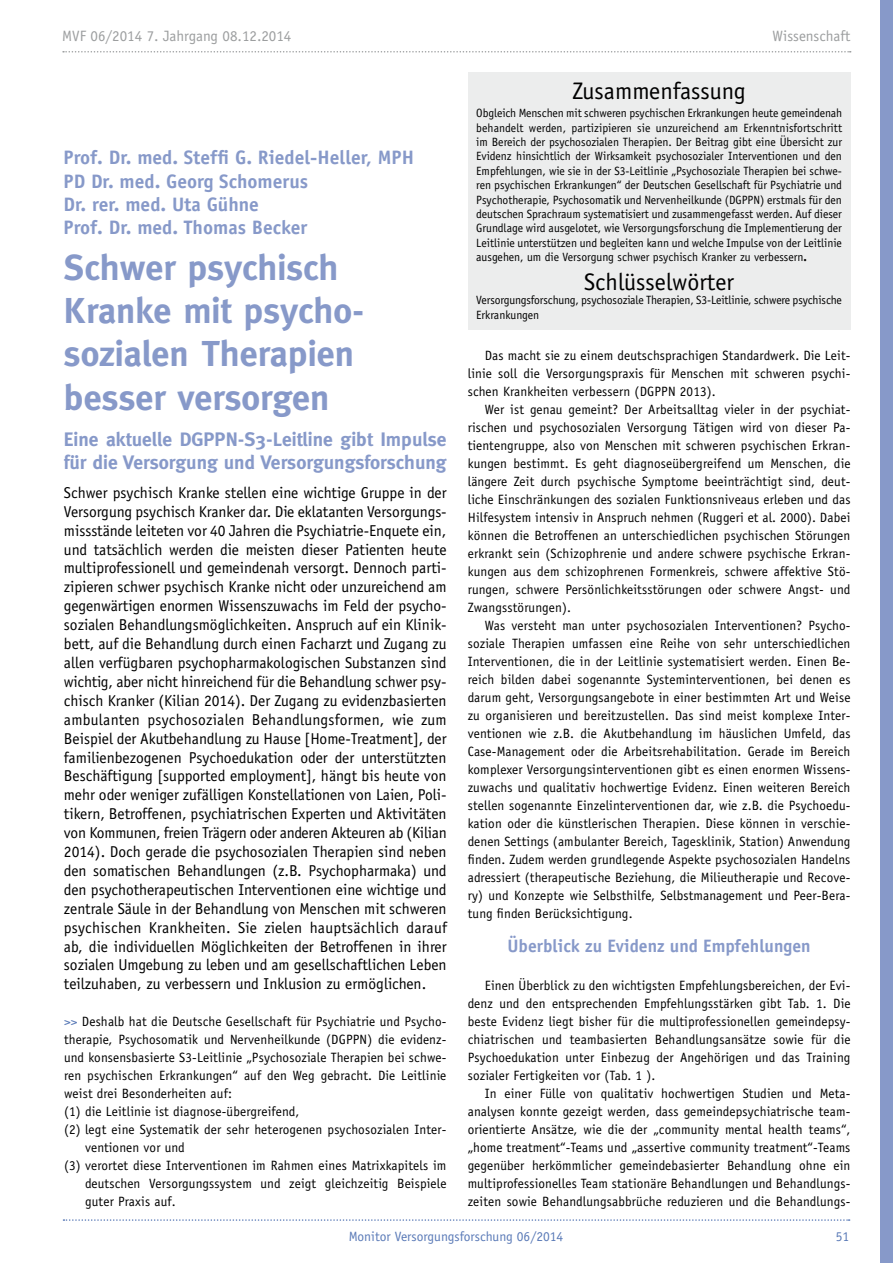
<style>
.page{position:relative;width:893px;height:1263px;background:#fff}
.page>*{position:absolute;margin:0;border:0;box-sizing:border-box;transform-origin:0 0}
.t1{font:700 36px/43.2px "Meta";color:#8799c9}
.t2{font:24px "Officina Sans";color:#000}
.t3{font:700 19.5px/23.4px "Officina Sans";color:#8799c9}
.t4{font:700 19.5px/23.4px "Meta";color:#8799c9}
.t5{font:700 18px "Officina Sans";color:#8799c9}
.t6{font:15.75px/18.9px "Officina Sans";color:#000;text-align:justify}
.t7{font:15px "Officina Sans";color:#9c9e9f}
.t8{font:13.5px/18px "Officina Sans";letter-spacing:.01em;color:#000;text-align:justify}
.t9{font:13.5px "Officina Sans";color:#5a7ab7}
.t10{font:12px/14.4px "Officina Sans";letter-spacing:-.01em;color:#000;text-align:justify}
.s1{color:#5a7ab7}
.s2{font-weight:700}
</style>
<div class="page">
<svg style="left:63px;top:51px;width:788px;height:2px"></svg>
<svg style="left:63px;top:1219px;width:787px;height:2px"></svg>
<div style="left:880px;top:0;width:13px;height:1263px;background:#8799c9"></div>
<div style="left:468px;top:72px;width:382px;height:257px;background:#eceded"></div>
<p class="t7" style="left:62px;top:27px;width:231px">MVF 06/2014 7. Jahrgang 08.12.2014</p>
<p class="t7" style="left:773px;top:27px;width:79px">Wissenschaft</p>
<h3 class="t3" style="left:64px;top:146px;width:352px">Prof. Dr. med. Steffi G. Riedel-Heller, MPH<br>PD Dr. med. Georg Schomerus<br>Dr. rer. med. Uta Gühne<br>Prof. Dr. med. Thomas Becker</h3>
<h1 class="t1" style="left:64px;top:246px;width:302px">Schwer psychisch<br>Kranke mit psycho&shy;sozialen Therapien besser versorgen</h1>
<h3 class="t4" style="left:64px;top:427px;width:384px">Eine aktuelle DGPPN-S3-Leitline gibt Impulse für die Versorgung und Versorgungsforschung</h3>
<p class="t6" style="left:64px;top:483px;width:384px">Schwer psychisch Kranke stellen eine wichtige Gruppe in der Versorgung psychisch Kranker dar. Die eklatanten Versorgungs&shy;missstände leiteten vor 40 Jahren die Psychiatrie-Enquete ein, und tatsächlich werden die meisten dieser Patienten heute multiprofessionell und gemeindenah versorgt. Dennoch parti&shy;zipieren schwer psychisch Kranke nicht oder unzureichend am gegenwärtigen enormen Wissenszuwachs im Feld der psycho&shy;sozialen Behandlungsmöglichkeiten. Anspruch auf ein Klinik&shy;bett, auf die Behandlung durch einen Facharzt und Zugang zu allen verfügbaren psychopharmakologischen Substanzen sind wichtig, aber nicht hinreichend für die Behandlung schwer psy&shy;chisch Kranker (Kilian 2014). Der Zugang zu evidenzbasierten ambulanten psychosozialen Behandlungsformen, wie zum Beispiel der Akutbehandlung zu Hause [Home-Treatment], der familienbezogenen Psychoedukation oder der unterstützten Beschäftigung [supported employment], hängt bis heute von mehr oder weniger zufälligen Konstellationen von Laien, Poli&shy;tikern, Betroffenen, psychiatrischen Experten und Aktivitäten von Kommunen, freien Trägern oder anderen Akteuren ab (Kilian 2014). Doch gerade die psychosozialen Therapien sind neben den somatischen Behandlungen (z.B. Psychopharmaka) und den psychotherapeutischen Interventionen eine wichtige und zentrale Säule in der Behandlung von Menschen mit schweren psychischen Krankheiten. Sie zielen hauptsächlich darauf ab, die individuellen Möglichkeiten der Betroffenen in ihrer sozialen Umgebung zu leben und am gesellschaftlichen Leben teilzuhaben, zu verbessern und Inklusion zu ermöglichen.</p>
<p class="t8" style="left:64px;top:1012px;width:384px"><span class="s1">&gt;&gt;</span> Deshalb hat die Deutsche Gesellschaft für Psychiatrie und Psycho-</p>
<p class="t8" style="left:64px;top:1030px;width:384px">therapie, Psychosomatik und Nervenheilkunde (DGPPN) die evidenz-</p>
<p class="t8" style="left:64px;top:1048px;width:384px">und konsensbasierte S3-Leitlinie „Psychosoziale Therapien bei schwe-</p>
<p class="t8" style="left:64px;top:1066px;width:384px">ren psychischen Erkrankungen“ auf den Weg gebracht. Die Leitlinie</p>
<p class="t8" style="left:64px;top:1084px;width:169px">weist drei Besonderheiten auf:</p>
<p class="t8" style="left:64px;top:1102px;width:237px">(1) die Leitlinie ist diagnose-übergreifend,</p>
<p class="t8" style="left:64px;top:1120px;width:384px">(2) legt eine Systematik der sehr heterogenen psychosozialen Inter-</p>
<p class="t8" style="left:85px;top:1138px;width:101px">ventionen vor und</p>
<p class="t8" style="left:64px;top:1156px;width:384px">(3) verortet diese Interventionen im Rahmen eines Matrixkapitels im</p>
<p class="t8" style="left:85px;top:1174px;width:363px">deutschen Versorgungssystem und zeigt gleichzeitig Beispiele</p>
<p class="t8" style="left:85px;top:1192px;width:92px">guter Praxis auf.</p>
<h2 class="t2" style="left:572px;top:76px;width:175px">Zusammenfassung</h2>
<p class="t10" style="left:476px;top:106px;width:367px">Obgleich Menschen mit schweren psychischen Erkrankungen heute gemeindenah behandelt werden, partizipieren sie unzureichend am Erkenntnisfortschritt im Bereich der psychosozialen Therapien. Der Beitrag gibt eine Übersicht zur Evidenz hinsichtlich der Wirksamkeit psychosozialer Interventionen und den Empfehlungen, wie sie in der S3-Leitlinie „Psychosoziale Therapien bei schwe&shy;ren psychischen Erkrankungen“ der Deutschen Gesellschaft für Psychiatrie und Psychotherapie, Psychosomatik und Nervenheilkunde (DGPPN) erstmals für den deutschen Sprachraum systematisiert und zusammengefasst werden. Auf dieser Grundlage wird ausgelotet, wie Versorgungsforschung die Implementierung der Leitlinie unterstützen und begleiten kann und welche Impulse von der Leitlinie ausgehen, um die Versorgung schwer psychisch Kranker zu verbessern<span class="s2">.</span></p>
<h2 class="t2" style="left:584px;top:268px;width:151px">Schlüsselwörter</h2>
<p class="t10" style="left:476px;top:293px;width:367px">Versorgungsforschung, psychosoziale Therapien, S3-Leitlinie, schwere psychische<br>Erkrankungen</p>
<p class="t8" style="left:468px;top:346px;width:384px;text-indent:17px">Das macht sie zu einem deutschsprachigen Standardwerk. Die Leit&shy;linie soll die Versorgungspraxis für Menschen mit schweren psychi&shy;schen Krankheiten verbessern (DGPPN 2013).</p>
<p class="t8" style="left:468px;top:400px;width:384px;text-indent:17px">Wer ist genau gemeint? Der Arbeitsalltag vieler in der psychiat&shy;rischen und psychosozialen Versorgung Tätigen wird von dieser Pa&shy;tientengruppe, also von Menschen mit schweren psychischen Erkran&shy;kungen bestimmt. Es geht diagnoseübergreifend um Menschen, die längere Zeit durch psychische Symptome beeinträchtigt sind, deut&shy;liche Einschränkungen des sozialen Funktionsniveaus erleben und das Hilfesystem intensiv in Anspruch nehmen (Ruggeri et al. 2000). Dabei können die Betroffenen an unterschiedlichen psychischen Störungen erkrankt sein (Schizophrenie und andere schwere psychische Erkran&shy;kungen aus dem schizophrenen Formenkreis, schwere affektive Stö&shy;rungen, schwere Persönlichkeitsstörungen oder schwere Angst- und Zwangsstörungen).</p>
<p class="t8" style="left:468px;top:616px;width:384px;text-indent:17px">Was versteht man unter psychosozialen Interventionen? Psycho&shy;soziale Therapien umfassen eine Reihe von sehr unterschiedlichen Interventionen, die in der Leitlinie systematisiert werden. Einen Be&shy;reich bilden dabei sogenannte Systeminterventionen, bei denen es darum geht, Versorgungsangebote in einer bestimmten Art und Weise zu organisieren und bereitzustellen. Das sind meist komplexe Inter&shy;ventionen wie z.B. die Akutbehandlung im häuslichen Umfeld, das Case-Management oder die Arbeitsrehabilitation. Gerade im Bereich komplexer Versorgungsinterventionen gibt es einen enormen Wissens&shy;zuwachs und qualitativ hochwertige Evidenz. Einen weiteren Bereich stellen sogenannte Einzelinterventionen dar, wie z.B. die Psychoedu&shy;kation oder die künstlerischen Therapien. Diese können in verschie&shy;denen Settings (ambulanter Bereich, Tagesklinik, Station) Anwendung finden. Zudem werden grundlegende Aspekte psychosozialen Handelns adressiert (therapeutische Beziehung, die Milieutherapie und Recove&shy;ry) und Konzepte wie Selbsthilfe, Selbstmanagement und Peer-Bera&shy;tung finden Berücksichtigung.</p>
<h3 class="t5" style="left:507px;top:935px;width:305px">Überblick zu Evidenz und Empfehlungen</h3>
<p class="t8" style="left:468px;top:976px;width:384px;text-indent:17px">Einen Überblick zu den wichtigsten Empfehlungsbereichen, der Evi&shy;denz und den entsprechenden Empfehlungsstärken gibt Tab. 1. Die beste Evidenz liegt bisher für die multiprofessionellen gemeindepsy&shy;chiatrischen und teambasierten Behandlungsansätze sowie für die Psychoedukation unter Einbezug der Angehörigen und das Training sozialer Fertigkeiten vor (Tab. 1 ).</p>
<p class="t8" style="left:468px;top:1084px;width:384px;text-indent:17px">In einer Fülle von qualitativ hochwertigen Studien und Meta&shy;analysen konnte gezeigt werden, dass gemeindepsychiatrische team&shy;orientierte Ansätze, wie die der „community mental health teams“, „home treatment“-Teams und „assertive community treatment“-Teams gegenüber herkömmlicher gemeindebasierter Behandlung ohne ein multiprofessionelles Team stationäre Behandlungen und Behandlungs&shy;zeiten sowie Behandlungsabbrüche reduzieren und die Behandlungs-</p>
<p class="t9" style="left:349px;top:1228px;width:216px">Monitor Versorgungsforschung 06/2014</p>
<p class="t9" style="left:836px;top:1228px;width:15px">51</p>
</div>
